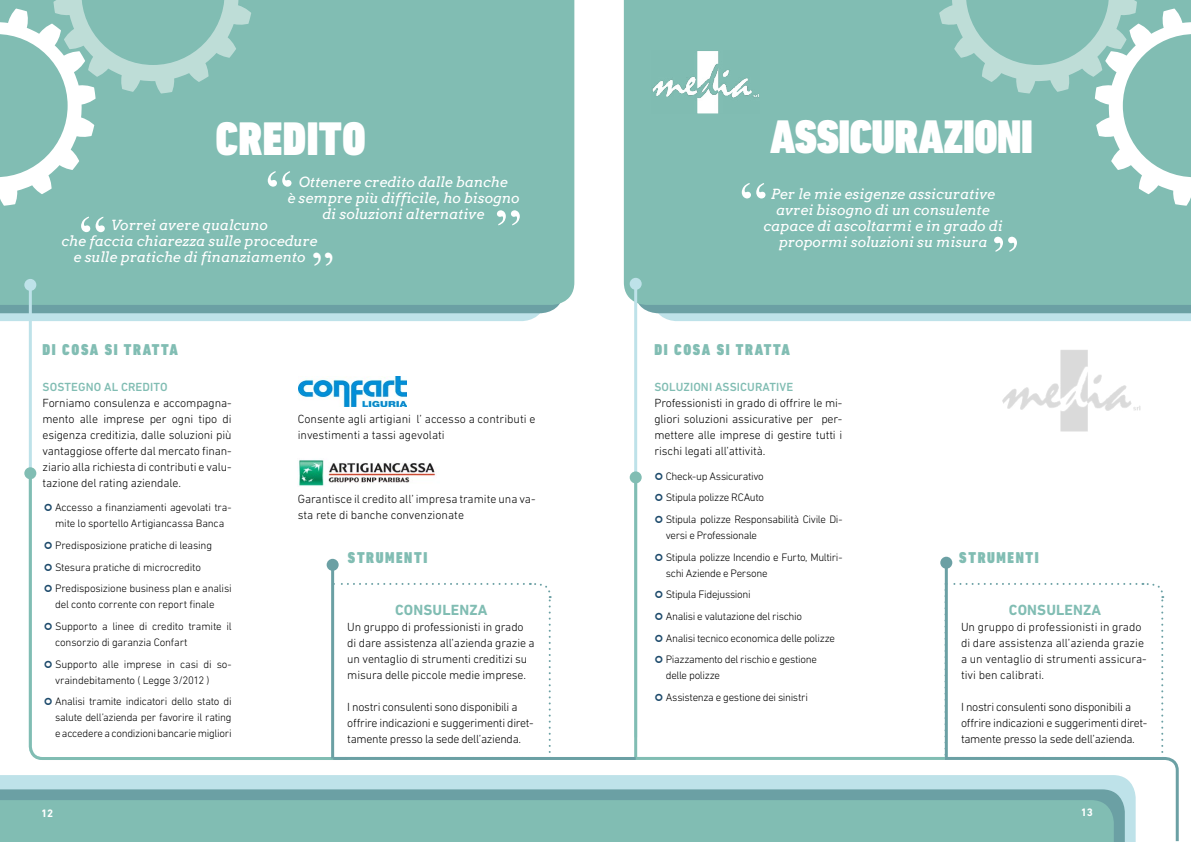
<style>
.page{position:relative;width:1191px;height:842px;background:#fff}
.page>*{position:absolute;margin:0;border:0;box-sizing:border-box;transform-origin:0 0}
.t1{font:62px "Times New Roman";color:#fff}
.t2{font:59.8px "Times New Roman";color:#fff}
.t3{font:49.7px "Times New Roman";color:#fff}
.t4{font:900 condensed 48px "DIN Next LT Pro";letter-spacing:-.01em;color:#fff}
.t5{font:900 condensed 16px "DIN Next LT Pro";letter-spacing:.1em;color:#81bdb3}
.t6{font:700 15px "DIN Next LT Pro";letter-spacing:.01em;color:#81bdb3}
.t7{font:italic 14px/16px "Arvo";color:#fff;text-align:center}
.t8{font:300 12px/16px "DIN Next LT Pro";letter-spacing:-.01em;color:#000}
.t9{font:500 12px "DIN Next LT Pro";letter-spacing:.01em;color:#81bdb3}
.t10{font:300 11px/21.7px "DIN Next LT Pro";letter-spacing:-.02em;color:#000}
.t11{font:700 11px "DIN Next LT Pro";color:#fff}
</style>
<div class="page">
<svg style="left:656px;top:313px;width:535px;height:8px;background:#bce0e6"></svg>
<div style="left:637px;top:305px;width:554px;height:8px;background:#6ba0a4"></div>
<div style="left:624px;top:0;width:567px;height:305px;background:#81bdb3"></div>
<div style="left:0;top:775px;width:942px;height:14px;background:#bee2e9"></div>
<svg style="left:0;top:789px;width:942px;height:11px;background:#6ea2a6"></svg>
<div style="left:0;top:800px;width:942px;height:42px;background:#81bdb3"></div>
<div style="left:0;top:0;width:574px;height:305px;background:#81bdb3"></div>
<svg style="left:0;top:0;width:252px;height:206px;background:#94c7be"></svg>
<svg style="left:353px;top:583px;width:198px;height:170px"></svg>
<hr style="left:634px;top:284px;width:3px;height:453px;background:#bee2e9">
<div style="left:629px;top:278px;width:12px;height:12px;background:#bee2e9;border-radius:50%"></div>
<svg style="left:27px;top:282px;width:316px;height:188px"></svg>
<div style="left:24px;top:279px;width:12px;height:12px;background:#bee2e9;border-radius:50%"></div>
<svg style="left:27px;top:470px;width:322px;height:290px"></svg>
<div style="left:24px;top:467px;width:12px;height:12px;background:#81bdb3;border-radius:50%"></div>
<div style="left:940px;top:557px;width:12px;height:12px;background:#6ba0a4;border-radius:50%"></div>
<hr style="left:331px;top:565px;width:3px;height:193px;background:#6ba0a4">
<div style="left:327px;top:559px;width:12px;height:12px;background:#6ba0a4;border-radius:50%"></div>
<svg style="left:632px;top:474px;width:317px;height:286px"></svg>
<div style="left:629px;top:471px;width:12px;height:12px;background:#81bdb3;border-radius:50%"></div>
<svg style="left:942px;top:582px;width:237px;height:260px"></svg>
<hr style="left:333px;top:757px;width:302px;height:3px;background:#6ba0a4">
<svg style="left:938px;top:0;width:253px;height:206px;background:#93c6be"></svg>
<img style="left:651px;top:50px;width:108px;height:64px">
<img style="left:1002px;top:350px;width:139px;height:82px">
<img style="left:298px;top:376px;width:108px;height:31px">
<img style="left:298px;top:452px;width:138px;height:35px">
<svg style="left:655px;top:474px;width:7px;height:6px"></svg>
<svg style="left:655px;top:494px;width:7px;height:7px"></svg>
<svg style="left:655px;top:516px;width:7px;height:7px"></svg>
<svg style="left:655px;top:553px;width:7px;height:8px"></svg>
<svg style="left:655px;top:591px;width:7px;height:7px"></svg>
<svg style="left:655px;top:613px;width:7px;height:7px"></svg>
<svg style="left:655px;top:634px;width:7px;height:8px"></svg>
<svg style="left:655px;top:656px;width:7px;height:7px"></svg>
<svg style="left:655px;top:694px;width:7px;height:7px"></svg>
<svg style="left:45px;top:504px;width:7px;height:7px"></svg>
<svg style="left:45px;top:541px;width:7px;height:8px"></svg>
<svg style="left:45px;top:563px;width:7px;height:7px"></svg>
<svg style="left:45px;top:585px;width:7px;height:7px"></svg>
<svg style="left:45px;top:622px;width:7px;height:8px"></svg>
<svg style="left:45px;top:660px;width:7px;height:7px"></svg>
<svg style="left:45px;top:698px;width:7px;height:7px"></svg>
<h3 class="t4" style="left:216px;top:110px;width:152px">CREDITO</h3>
<h3 class="t4" style="left:770px;top:109px;width:264px">ASSICURAZIONI</h3>
<h1 class="t1" style="left:266px;top:149px;width:29px">“</h1>
<p class="t7" style="left:287px;top:173px;width:234px">Ottenere credito dalle banche<br>è sempre più difficile, ho bisogno</p>
<p class="t7" style="left:322px;top:205px;width:163px">di soluzioni alternative</p>
<h2 class="t2" style="left:495px;top:189px;width:28px">”</h2>
<h1 class="t1" style="left:79px;top:194px;width:29px">“</h1>
<p class="t7" style="left:61px;top:216px;width:258px">Vorrei avere qualcuno<br>che faccia chiarezza sulle procedure e sulle pratiche di finanziamento</p>
<h3 class="t3" style="left:312px;top:234px;width:24px">”</h3>
<h1 class="t1" style="left:739px;top:160px;width:29px">“</h1>
<p class="t7" style="left:763px;top:185px;width:241px">Per le mie esigenze assicurative avrei bisogno di un consulente capace di ascoltarmi e in grado di propormi soluzioni su misura</p>
<h2 class="t2" style="left:992px;top:215px;width:28px">”</h2>
<h3 class="t5" style="left:43px;top:340px;width:137px">DI COSA SI TRATTA</h3>
<h3 class="t5" style="left:654px;top:340px;width:137px">DI COSA SI TRATTA</h3>
<p class="t9" style="left:43px;top:380px;width:126px">SOSTEGNO AL CREDITO</p>
<p class="t8" style="left:43px;top:395px;width:191px;text-align:justify">Forniamo consulenza e accompagna&shy;mento alle imprese per ogni tipo di esigenza creditizia, dalle soluzioni più vantaggiose offerte dal mercato finan&shy;ziario alla richiesta di contributi e valu&shy;tazione del rating aziendale.</p>
<p class="t10" style="left:55px;top:499px;width:178px;line-height:16px">Accesso a finanziamenti agevolati tra&shy;mite lo sportello Artigiancassa Banca</p>
<p class="t10" style="left:55px;top:534px;width:178px">Predisposizione pratiche di leasing<br>Stesura pratiche di microcredito<br>Predisposizione business plan e analisi</p>
<p class="t10" style="left:55px;top:593px;width:178px">del conto corrente con report finale<br>Supporto a linee di credito tramite il</p>
<p class="t10" style="left:55px;top:631px;width:178px">consorzio di garanzia Confart<br>Supporto alle imprese in casi di so-</p>
<p class="t10" style="left:55px;top:669px;width:178px">vraindebitamento ( Legge 3/2012 )<br>Analisi tramite indicatori dello stato di</p>
<p class="t10" style="left:55px;top:709px;width:178px;line-height:16px">salute dell’azienda per favorire il rating e accedere a condizioni bancarie migliori</p>
<p class="t8" style="left:298px;top:411px;width:239px">Consente agli artigiani l’ accesso a contributi e investimenti a tassi agevolati</p>
<p class="t9" style="left:654px;top:380px;width:140px">SOLUZIONI ASSICURATIVE</p>
<p class="t8" style="left:654px;top:395px;width:189px;text-align:justify">Professionisti in grado di offrire le mi&shy;gliori soluzioni assicurative per per&shy;mettere alle imprese di gestire tutti i rischi legati all’attività.</p>
<p class="t10" style="left:666px;top:465px;width:178px">Check-up Assicurativo<br>Stipula polizze RCAuto<br>Stipula polizze Responsabilità Civile Di-</p>
<p class="t10" style="left:666px;top:524px;width:178px">versi e Professionale<br>Stipula polizze Incendio e Furto, Multiri-</p>
<p class="t10" style="left:666px;top:562px;width:171px">schi Aziende e Persone<br>Stipula Fidejussioni<br>Analisi e valutazione del rischio<br>Analisi tecnico economica delle polizze<br>Piazzamento del rischio e gestione</p>
<p class="t10" style="left:666px;top:665px;width:144px">delle polizze<br>Assistenza e gestione dei sinistri</p>
<p class="t8" style="left:298px;top:491px;width:239px">Garantisce il credito all’ impresa tramite una va&shy;sta rete di banche convenzionate</p>
<h3 class="t5" style="left:348px;top:548px;width:81px">STRUMENTI</h3>
<h3 class="t5" style="left:959px;top:548px;width:81px">STRUMENTI</h3>
<p class="t6" style="left:395px;top:601px;width:94px">CONSULENZA</p>
<p class="t8" style="left:347px;top:619px;width:189px">Un gruppo di professionisti in grado di dare assistenza all’azienda grazie a un ventaglio di strumenti creditizi su misura delle piccole medie imprese.</p>
<p class="t8" style="left:347px;top:699px;width:188px">I nostri consulenti sono disponibili a offrire indicazioni e suggerimenti diret&shy;tamente presso la sede dell’azienda.</p>
<p class="t6" style="left:1009px;top:601px;width:94px">CONSULENZA</p>
<p class="t8" style="left:961px;top:619px;width:187px">Un gruppo di professionisti in grado di dare assistenza all’azienda grazie a un ventaglio di strumenti assicura&shy;tivi ben calibrati.</p>
<p class="t8" style="left:961px;top:699px;width:188px">I nostri consulenti sono disponibili a offrire indicazioni e suggerimenti diret&shy;tamente presso la sede dell’azienda.</p>
<p class="t11" style="left:41px;top:807px;width:14px">12</p>
<p class="t11" style="left:1080px;top:806px;width:14px">13</p>
</div>
